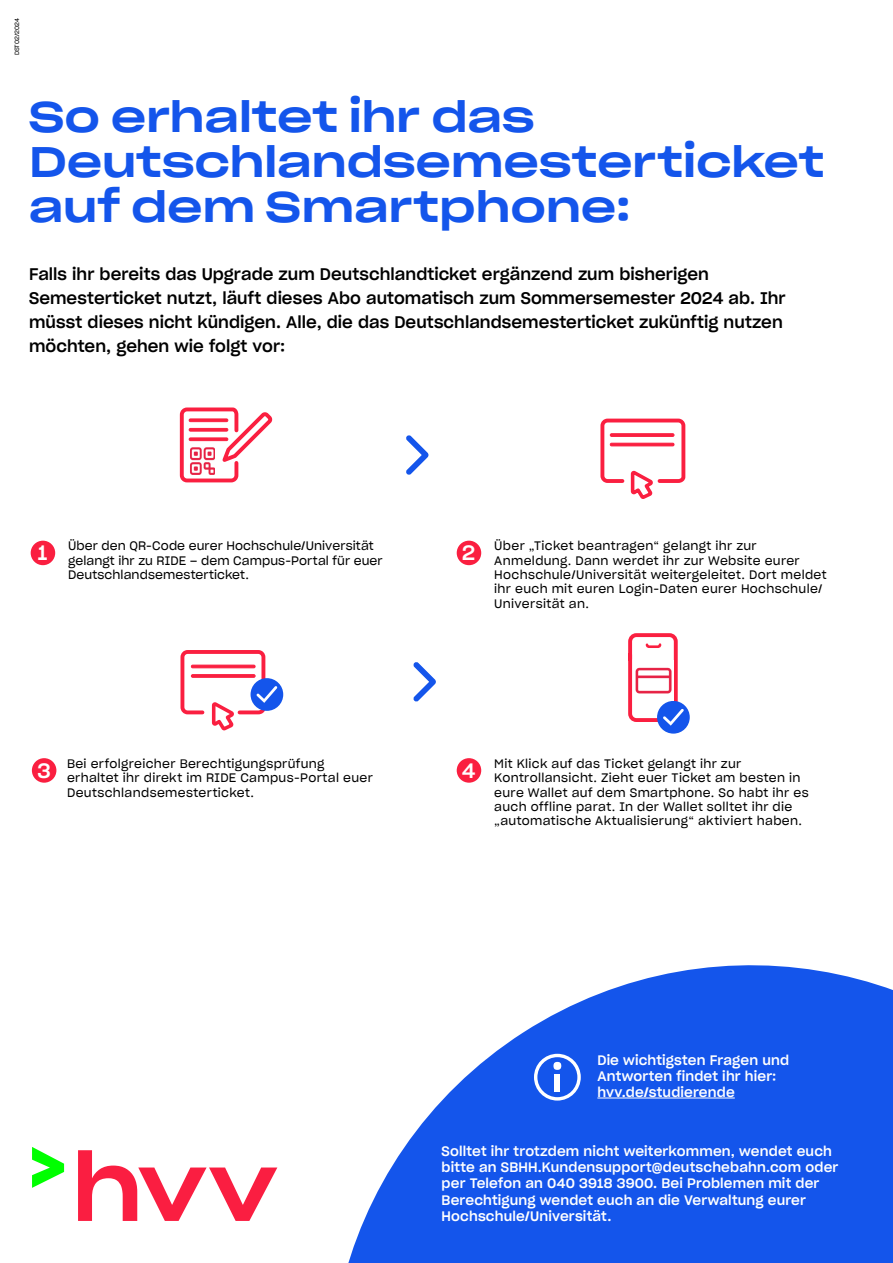
<style>
.page{position:relative;width:893px;height:1263px;background:#fff}
.page>*{position:absolute;margin:0;border:0;box-sizing:border-box;transform-origin:0 0}
.t1{font:42px/45px "Sharp Grotesk Medium 25";color:#1455eb}
.t2{font:20.4px "Sharp Grotesk Medium 20";color:#fff}
.t3{font:16.5px/23.7px "Sharp Grotesk Medium 20";letter-spacing:.005em;color:#000}
.t4{font:13.5px/16.2px "Sharp Grotesk Medium 20";letter-spacing:.015em;color:#fff}
.t5{font:12px/14.4px "Sharp Grotesk Book 20";letter-spacing:.025em;color:#000}
.t6{font:6px "Sharp Grotesk Book 20";letter-spacing:-.015em;color:#000}
</style>
<div class="page">
<svg style="left:277px;top:965px;width:616px;height:298px;fill:#1455eb"></svg>
<hr style="left:597px;top:1098px;width:138px;height:1px;background:#fff">
<svg style="left:534px;top:1054px;width:47px;height:46px"></svg>
<div style="left:554px;top:1074px;width:6px;height:18px;background:#fff"></div>
<div style="left:553px;top:1062px;width:8px;height:8px;background:#fff;border-radius:50%"></div>
<svg style="left:406px;top:435px;width:23px;height:40px"></svg>
<div style="left:31px;top:541px;width:24px;height:24px;background:#fa1f40;border-radius:50%"></div>
<svg style="left:413px;top:662px;width:23px;height:40px"></svg>
<div style="left:457px;top:758px;width:24px;height:25px;background:#fa1f40;border-radius:50%"></div>
<div style="left:628px;top:633px;width:50px;height:89px;border:4px solid #fa1f40;border-radius:6px"></div>
<svg style="left:645px;top:643px;width:17px;height:5px"></svg>
<div style="left:657px;top:701px;width:33px;height:33px;background:#1455eb;border-radius:50%"></div>
<svg style="left:663px;top:709px;width:21px;height:17px"></svg>
<img style="left:635px;top:667px;width:37px;height:27px">
<svg style="left:179px;top:407px;width:94px;height:76px"></svg>
<img style="left:189px;top:444px;width:26px;height:30px">
<div style="left:457px;top:541px;width:24px;height:24px;background:#fa1f40;border-radius:50%"></div>
<svg style="left:600px;top:418px;width:86px;height:81px"></svg>
<div style="left:32px;top:758px;width:24px;height:25px;background:#fa1f40;border-radius:50%"></div>
<div style="left:251px;top:678px;width:32px;height:33px;background:#1455eb;border-radius:50%"></div>
<svg style="left:180px;top:650px;width:97px;height:81px"></svg>
<svg style="left:78px;top:1150px;width:199px;height:71px"></svg>
<svg style="left:32px;top:1147px;width:32px;height:41px"></svg>
<p class="t6" style="left:12px;top:55px;width:38px;rotate:-90deg">DST02/2024</p>
<h1 class="t1" style="left:29px;top:92px;width:797px">So erhaltet ihr das<br>Deutschlandsemesterticket auf dem Smartphone:</h1>
<p class="t3" style="left:29px;top:262px;width:758px">Falls ihr bereits das Upgrade zum Deutschlandticket ergänzend zum bisherigen Semesterticket nutzt, läuft dieses Abo automatisch zum Sommersemester 2024 ab. Ihr müsst dieses nicht kündigen. Alle, die das Deutschlandsemesterticket zukünftig nutzen möchten, gehen wie folgt vor:</p>
<h2 class="t2" style="left:38px;top:535px;width:11px">1</h2>
<p class="t5" style="left:68px;top:538px;width:316px">Über den QR-Code eurer Hochschule/Universität gelangt ihr zu RIDE – dem Campus-Portal für euer<br>Deutschlandsemesterticket.</p>
<h2 class="t2" style="left:37px;top:753px;width:15px">3</h2>
<p class="t5" style="left:67px;top:755px;width:307px">Bei erfolgreicher Berechtigungsprüfung erhaltet ihr direkt im RIDE Campus-Portal euer<br>Deutschlandsemesterticket.</p>
<h2 class="t2" style="left:462px;top:535px;width:14px">2</h2>
<p class="t5" style="left:494px;top:538px;width:334px">Über „Ticket beantragen“ gelangt ihr zur Anmeldung. Dann werdet ihr zur Website eurer Hochschule/Universität weitergeleitet. Dort meldet ihr euch mit euren Login-Daten eurer Hochschule/ Universität an.</p>
<h2 class="t2" style="left:462px;top:753px;width:15px">4</h2>
<p class="t5" style="left:494px;top:755px;width:316px">Mit Klick auf das Ticket gelangt ihr zur Kontrollansicht. Zieht euer Ticket am besten in eure Wallet auf dem Smartphone. So habt ihr es auch offline parat. In der Wallet solltet ihr die „automatische Aktualisierung“ aktiviert haben.</p>
<p class="t4" style="left:597px;top:1051px;width:193px">Die wichtigsten Fragen und<br>Antworten findet ihr hier: hvv.de/studierende</p>
<p class="t4" style="left:442px;top:1142px;width:398px">Solltet ihr trotzdem nicht weiterkommen, wendet euch bitte an SBHH.Kundensupport@deutschebahn.com oder per Telefon an 040 3918 3900. Bei Problemen mit der Berechtigung wendet euch an die Verwaltung eurer Hochschule/Universität.</p>
</div>
